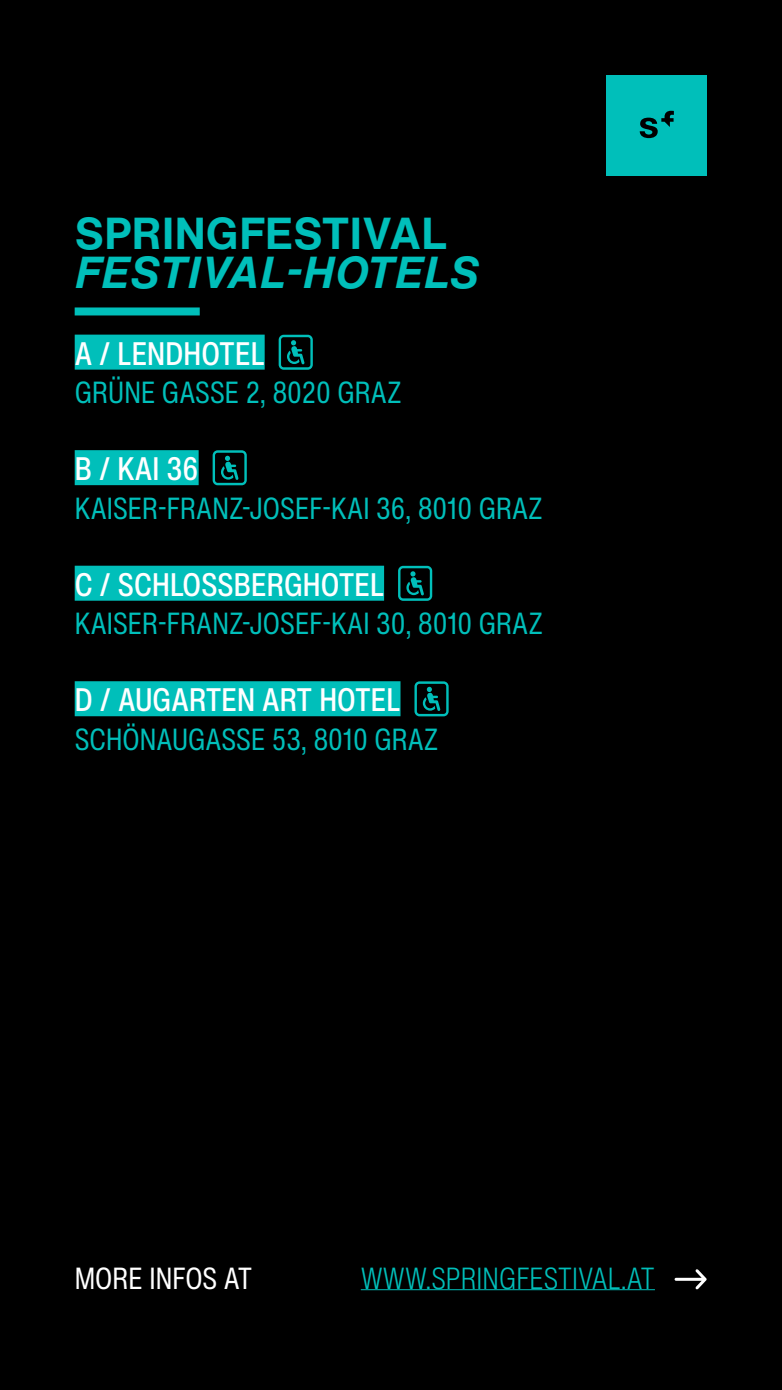
<style>
.page{position:relative;width:782px;height:1390px;background:#000}
.page>*{position:absolute;margin:0;border:0;box-sizing:border-box;transform-origin:0 0}
.t1{font:italic 700 44px "Helvetica Now Text";letter-spacing:.01em;color:#00bfba}
.t2{font:700 44px "Helvetica Now Text";letter-spacing:.01em;color:#00bfba}
.t3{font:500 condensed 32px "Helvetica Now Text";color:#fff}
.t4{font:condensed 30px "Helvetica Now Text";color:#00bfba}
.t5{font:300 condensed 30px "Helvetica Now Text";color:#00bfba}
.t6{font:condensed 30px "Helvetica Now Text";color:#fff}
</style>
<div class="page">
<div style="left:606px;top:75px;width:100px;height:100px;background:#00bfba"></div>
<svg style="left:639px;top:111px;width:34px;height:27px"></svg>
<div style="left:75px;top:334px;width:190px;height:36px;background:#00bfba"></div>
<div style="left:75px;top:450px;width:124px;height:35px;background:#00bfba"></div>
<div style="left:75px;top:566px;width:309px;height:34px;background:#00bfba"></div>
<div style="left:75px;top:681px;width:325px;height:35px;background:#00bfba"></div>
<hr style="left:361px;top:1289px;width:294px;height:1px;background:#00bfba">
<svg style="left:278px;top:335px;width:35px;height:35px"></svg>
<svg style="left:212px;top:450px;width:35px;height:35px"></svg>
<svg style="left:398px;top:566px;width:34px;height:35px"></svg>
<svg style="left:414px;top:681px;width:34px;height:35px"></svg>
<svg style="left:674px;top:1269px;width:32px;height:20px"></svg>
<div style="left:75px;top:307px;width:125px;height:8px;background:#00bfba"></div>
<h1 class="t2" style="left:75px;top:200px;width:373px">SPRINGFESTIVAL</h1>
<h1 class="t1" style="left:75px;top:239px;width:406px">FESTIVAL-HOTELS</h1>
<p class="t3" style="left:75px;top:332px;width:191px">A / LENDHOTEL</p>
<p class="t4" style="left:75px;top:373px;width:328px">GRÜNE GASSE 2, 8020 GRAZ</p>
<p class="t3" style="left:75px;top:448px;width:125px">B / KAI 36</p>
<p class="t4" style="left:75px;top:488px;width:469px">KAISER-FRANZ-JOSEF-KAI 36, 8010 GRAZ</p>
<p class="t3" style="left:75px;top:563px;width:311px">C / SCHLOSSBERGHOTEL</p>
<p class="t4" style="left:75px;top:604px;width:470px">KAISER-FRANZ-JOSEF-KAI 30, 8010 GRAZ</p>
<p class="t3" style="left:75px;top:679px;width:327px">D / AUGARTEN ART HOTEL</p>
<p class="t4" style="left:75px;top:719px;width:365px">SCHÖNAUGASSE 53, 8010 GRAZ</p>
<p class="t6" style="left:75px;top:1258px;width:179px">MORE INFOS AT</p>
<p class="t5" style="left:361px;top:1258px;width:295px">WWW.SPRINGFESTIVAL.AT</p>
</div>
